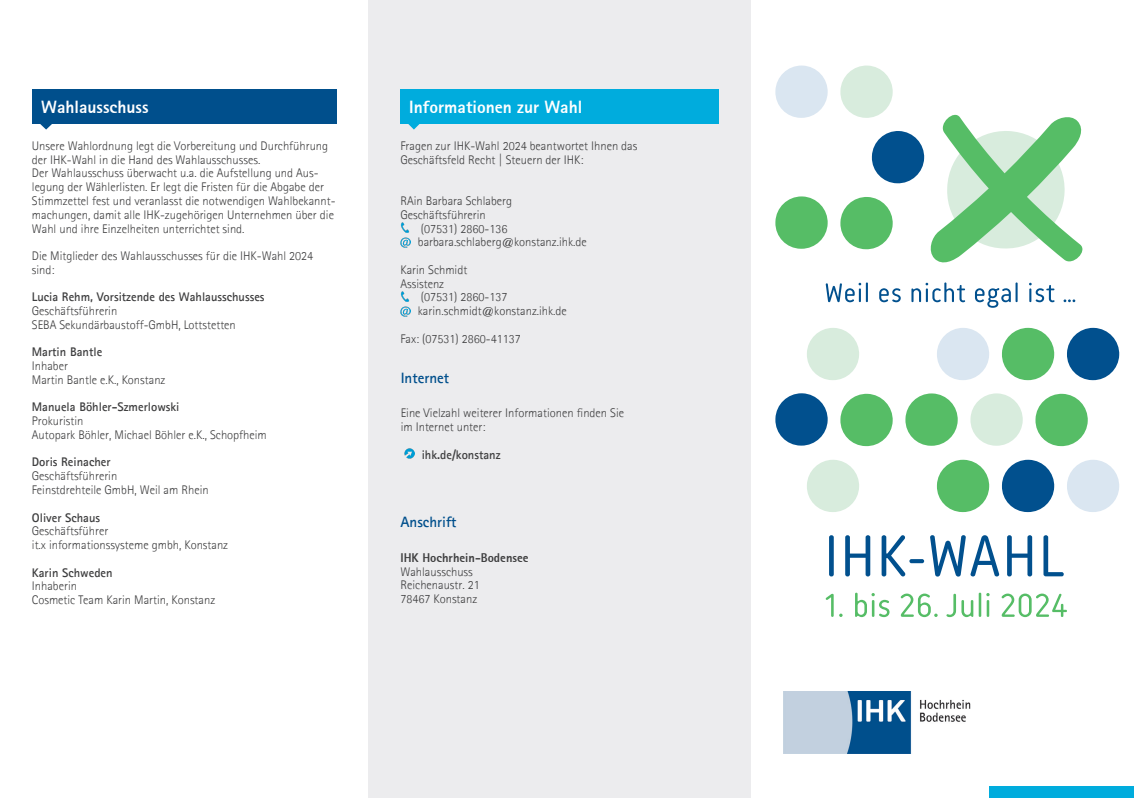
<style>
.page{position:relative;width:1134px;height:798px;background:#fff}
.page>*{position:absolute;margin:0;border:0;box-sizing:border-box;transform-origin:0 0}
.Balkenhead{font:800 17.5px "Agfa Rotis Sans Serif";color:#fff}
.Headline{font:700 15px "Agfa Rotis Sans Serif";color:#004f8c}
.Fließtext{font:300 12.5px/13.8px "Agfa Rotis Sans Serif";color:#3e3e3f}
.Fließtext-2{font:700 12.5px "Agfa Rotis Sans Serif";color:#3e3e3f}
.Fließtext-3{font:800 12.5px "Agfa Rotis Sans Serif";color:#3e3e3f}
</style>
<div class="page">
<div style="left:989px;top:786px;width:145px;height:11px;background:#00acdd"></div>
<img style="left:783px;top:691px;width:188px;height:62px">
<div style="left:369px;top:0;width:382px;height:797px;background:#ececee"></div>
<svg style="left:400px;top:223px;width:10px;height:24px"></svg>
<svg style="left:400px;top:291px;width:10px;height:25px"></svg>
<div style="left:400px;top:89px;width:319px;height:34px;background:#00acdd"></div>
<svg style="left:408px;top:123px;width:12px;height:6px"></svg>
<svg style="left:404px;top:449px;width:10px;height:9px"></svg>
<div style="left:32px;top:89px;width:305px;height:34px;background:#004f8c"></div>
<svg style="left:40px;top:123px;width:12px;height:6px"></svg>
<svg style="left:775px;top:393px;width:53px;height:52px"></svg>
<svg style="left:775px;top:196px;width:53px;height:53px"></svg>
<svg style="left:775px;top:65px;width:53px;height:53px"></svg>
<svg style="left:807px;top:328px;width:52px;height:52px"></svg>
<svg style="left:807px;top:460px;width:52px;height:52px"></svg>
<svg style="left:840px;top:393px;width:53px;height:53px"></svg>
<svg style="left:1035px;top:393px;width:53px;height:53px"></svg>
<svg style="left:840px;top:65px;width:243px;height:198px"></svg>
<svg style="left:970px;top:393px;width:53px;height:52px"></svg>
<svg style="left:1002px;top:328px;width:53px;height:52px"></svg>
<svg style="left:1002px;top:459px;width:53px;height:53px"></svg>
<svg style="left:1067px;top:328px;width:53px;height:52px"></svg>
<svg style="left:1067px;top:460px;width:52px;height:52px"></svg>
<svg style="left:905px;top:393px;width:53px;height:52px"></svg>
<svg style="left:937px;top:328px;width:52px;height:52px"></svg>
<svg style="left:937px;top:459px;width:53px;height:53px"></svg>
<div style="left:829px;top:535px;width:5px;height:41px;background:#01508e;border-radius:2px"></div>
<svg style="left:845px;top:535px;width:25px;height:41px"></svg>
<svg style="left:882px;top:535px;width:23px;height:41px"></svg>
<svg style="left:909px;top:559px;width:15px;height:4px"></svg>
<svg style="left:930px;top:535px;width:69px;height:41px"></svg>
<svg style="left:1007px;top:535px;width:25px;height:41px"></svg>
<svg style="left:1043px;top:535px;width:21px;height:41px"></svg>
<svg style="left:855px;top:592px;width:34px;height:25px"></svg>
<svg style="left:901px;top:593px;width:37px;height:24px"></svg>
<svg style="left:946px;top:593px;width:27px;height:24px"></svg>
<hr style="left:979px;top:592px;width:2px;height:24px;background:#56bd66">
<svg style="left:986px;top:593px;width:4px;height:23px"></svg>
<svg style="left:1002px;top:593px;width:65px;height:24px"></svg>
<svg style="left:826px;top:593px;width:17px;height:23px"></svg>
<svg style="left:826px;top:282px;width:35px;height:20px"></svg>
<hr style="left:866px;top:282px;width:2px;height:20px;background:#01508e">
<svg style="left:879px;top:288px;width:22px;height:14px"></svg>
<svg style="left:911px;top:282px;width:54px;height:20px"></svg>
<svg style="left:975px;top:288px;width:36px;height:19px"></svg>
<hr style="left:1015px;top:282px;width:2px;height:20px;background:#01508e">
<svg style="left:1029px;top:282px;width:25px;height:20px"></svg>
<svg style="left:1063px;top:299px;width:12px;height:3px"></svg>
<p class="Balkenhead" style="left:41px;top:96px;width:109px">Wahlausschuss</p>
<p class="Fließtext" style="left:32px;top:138px;width:298px">Unsere Wahlordnung legt die Vorbereitung und Durchführung der IHK-Wahl in die Hand des Wahlausschusses.</p>
<p class="Fließtext" style="left:32px;top:166px;width:305px">Der Wahlausschuss überwacht u.a. die Aufstellung und Aus&shy;legung der Wählerlisten. Er legt die Fristen für die Abgabe der Stimmzettel fest und veranlasst die notwendigen Wahlbekannt&shy;machungen, damit alle IHK-zugehörigen Unternehmen über die Wahl und ihre Einzelheiten unterrichtet sind.</p>
<p class="Fließtext" style="left:32px;top:248px;width:283px">Die Mitglieder des Wahlausschusses für die IHK-Wahl 2024 sind:</p>
<p class="Fließtext-2" style="left:32px;top:289px;width:234px">Lucia Rehm, Vorsitzende des Wahlausschusses</p>
<p class="Fließtext" style="left:32px;top:303px;width:87px">Geschäftsführerin</p>
<p class="Fließtext" style="left:32px;top:317px;width:205px">SEBA Sekundärbaustoff-GmbH, Lottstetten</p>
<p class="Fließtext-2" style="left:32px;top:344px;width:72px">Martin Bantle</p>
<p class="Fließtext" style="left:32px;top:358px;width:38px">Inhaber</p>
<p class="Fließtext" style="left:32px;top:372px;width:135px">Martin Bantle e.K., Konstanz</p>
<p class="Fließtext-2" style="left:32px;top:399px;width:149px">Manuela Böhler-Szmerlowski</p>
<p class="Fließtext" style="left:32px;top:413px;width:53px">Prokuristin</p>
<p class="Fließtext" style="left:32px;top:427px;width:236px">Autopark Böhler, Michael Böhler e.K., Schopfheim</p>
<p class="Fließtext-2" style="left:32px;top:454px;width:80px">Doris Reinacher</p>
<p class="Fließtext" style="left:32px;top:468px;width:87px">Geschäftsführerin</p>
<p class="Fließtext" style="left:32px;top:482px;width:178px">Feinstdrehteile GmbH, Weil am Rhein</p>
<p class="Fließtext-2" style="left:32px;top:509px;width:70px">Oliver Schaus</p>
<p class="Fließtext" style="left:32px;top:523px;width:78px">Geschäftsführer</p>
<p class="Fließtext" style="left:32px;top:537px;width:198px">it.x informationssysteme gmbh, Konstanz</p>
<p class="Fließtext-2" style="left:32px;top:564px;width:82px">Karin Schweden</p>
<p class="Fließtext" style="left:32px;top:578px;width:47px">Inhaberin</p>
<p class="Fließtext" style="left:32px;top:592px;width:185px">Cosmetic Team Karin Martin, Konstanz</p>
<p class="Balkenhead" style="left:409px;top:96px;width:175px">Informationen zur Wahl</p>
<p class="Fließtext" style="left:400px;top:138px;width:239px">Fragen zur IHK-Wahl 2024 beantwortet Ihnen das</p>
<p class="Fließtext" style="left:400px;top:152px;width:185px">Geschäftsfeld Recht | Steuern der IHK:</p>
<p class="Fließtext" style="left:400px;top:193px;width:113px">RAin Barbara Schlaberg</p>
<p class="Fließtext" style="left:400px;top:207px;width:87px">Geschäftsführerin</p>
<p class="Fließtext" style="left:421px;top:221px;width:88px">(07531) 2860-136</p>
<p class="Fließtext" style="left:418px;top:235px;width:170px">barbara.schlaberg@konstanz.ihk.de</p>
<p class="Fließtext" style="left:400px;top:262px;width:68px">Karin Schmidt</p>
<p class="Fließtext" style="left:400px;top:276px;width:45px">Assistenz</p>
<p class="Fließtext" style="left:421px;top:290px;width:88px">(07531) 2860-137</p>
<p class="Fließtext" style="left:418px;top:303px;width:151px">karin.schmidt@konstanz.ihk.de</p>
<p class="Fließtext" style="left:400px;top:331px;width:122px">Fax: (07531) 2860-41137</p>
<p class="Headline" style="left:401px;top:368px;width:50px">Internet</p>
<p class="Fließtext" style="left:401px;top:406px;width:225px">Eine Vielzahl weiterer Informationen finden Sie</p>
<p class="Fließtext" style="left:401px;top:420px;width:86px">im Internet unter:</p>
<p class="Fließtext-2" style="left:422px;top:446px;width:80px">ihk.de/konstanz</p>
<p class="Headline" style="left:400px;top:512px;width:58px">Anschrift</p>
<p class="Fließtext-3" style="left:400px;top:549px;width:130px">IHK Hochrhein-Bodensee</p>
<p class="Fließtext" style="left:400px;top:564px;width:74px">Wahlausschuss</p>
<p class="Fließtext" style="left:400px;top:577px;width:81px">Reichenaustr. 21</p>
<p class="Fließtext" style="left:400px;top:591px;width:78px">78467 Konstanz</p>
</div>
